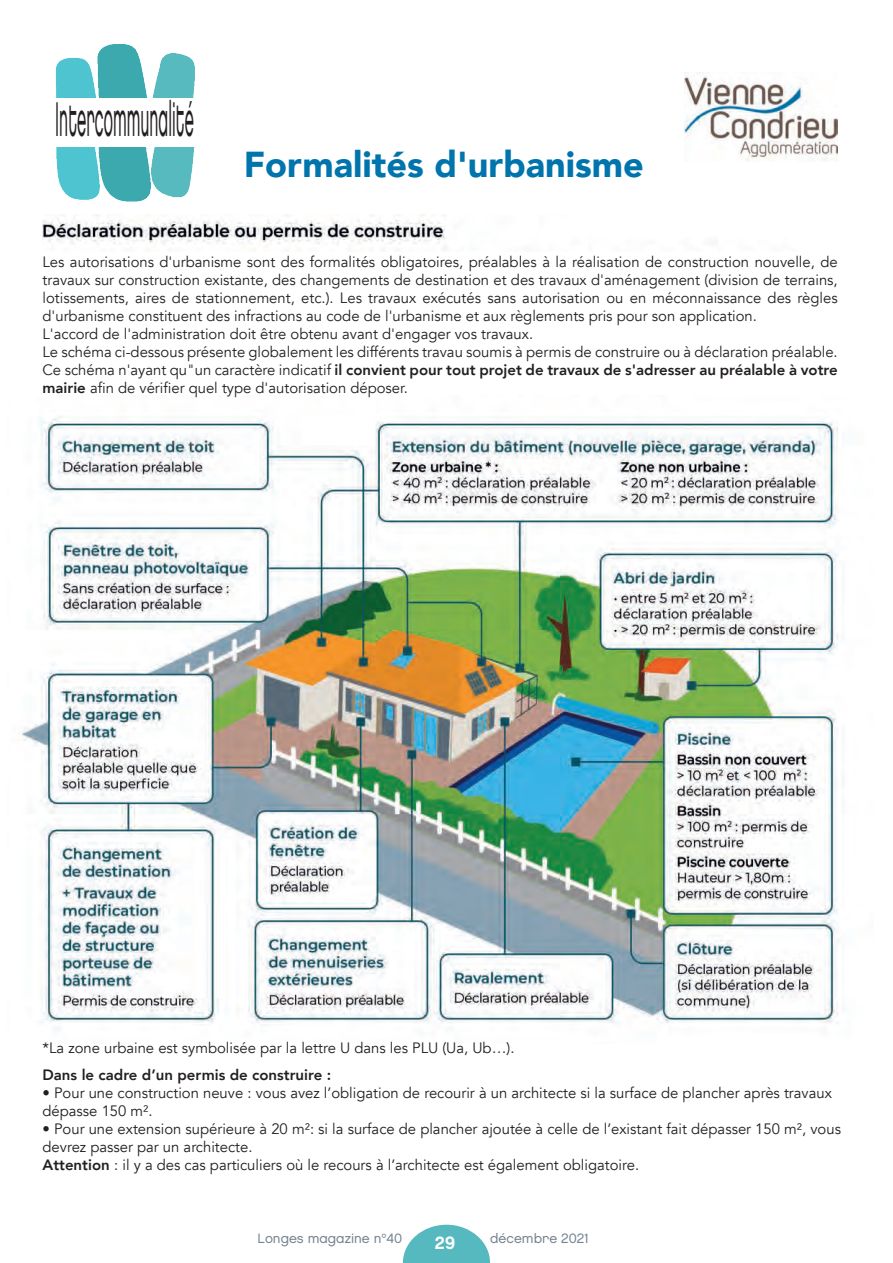
<style>
.page{position:relative;width:893px;height:1263px;background:#fff}
.page>*{position:absolute;margin:0;border:0;box-sizing:border-box;transform-origin:0 0}
.t1{font:48.6px "Chalet London Nineteen Eighty";color:#231f20;scale:.32 1}
.t2{font:900 36px "Avenir";color:#0074ac}
.t3{font:18px "Chalet New York Nineteen Sixty";color:#fff}
.t4{font:15px/18px "Avenir";color:#231f20}
.t5{font:800 15px "Avenir";color:#231f20}
.t6{font:13.5px "Chalet London Nineteen Eighty";color:#758492}
.s1{font-weight:800}
</style>
<div class="page">
<svg style="left:403px;top:1225px;width:87px;height:38px"></svg>
<img style="left:56px;top:148px;width:139px;height:67px">
<img style="left:55px;top:44px;width:140px;height:53px">
<img style="left:21px;top:416px;width:823px;height:614px">
<img style="left:43px;top:215px;width:404px;height:35px">
<img style="left:685px;top:72px;width:153px;height:89px">
<h1 class="t1" style="left:55px;top:90px;width:435px">Intercommunalité</h1>
<h2 class="t2" style="left:244px;top:134px;width:401px">Formalités d'urbanisme</h2>
<p class="t4" style="left:43px;top:253px;width:797px">Les autorisations d'urbanisme sont des formalités obligatoires, préalables à la réalisation de construction nouvelle, de travaux sur construction existante, des changements de destination et des travaux d'aménagement (division de terrains, lotissements, aires de stationnement, etc.). Les travaux exécutés sans autorisation ou en méconnaissance des règles d'urbanisme constituent des infractions au code de l'urbanisme et aux règlements pris pour son application.<br>L'accord de l'administration doit être obtenu avant d'engager vos travaux.<br>Le schéma ci-dessous présente globalement les différents travau soumis à permis de construire ou à déclaration préalable.<br>Ce schéma n'ayant qu"un caractère indicatif <span class="s1">il convient pour tout projet de travaux de s'adresser au préalable à votre mairie</span> afin de vérifier quel type d'autorisation déposer.</p>
<p class="t4" style="left:43px;top:1039px;width:473px">*La zone urbaine est symbolisée par la lettre U dans les PLU (Ua, Ub…).</p>
<p class="t5" style="left:43px;top:1063px;width:290px">Dans le cadre d’un permis de construire :</p>
<p class="t4" style="left:43px;top:1084px;width:791px">• Pour une construction neuve : vous avez l’obligation de recourir à un architecte si la surface de plancher après travaux dépasse 150 m².</p>
<p class="t4" style="left:43px;top:1120px;width:800px">• Pour une extension supérieure à 20 m²: si la surface de plancher ajoutée à celle de l’existant fait dépasser 150 m², vous devrez passer par un architecte.<br><span class="s1">Attention</span> : il y a des cas particuliers où le recours à l’architecte est également obligatoire.</p>
<p class="t6" style="left:258px;top:1230px;width:146px">Longes magazine n°40</p>
<p class="t6" style="left:490px;top:1230px;width:100px">décembre 2021</p>
<p class="t3" style="left:435px;top:1231px;width:22px">29</p>
</div>
